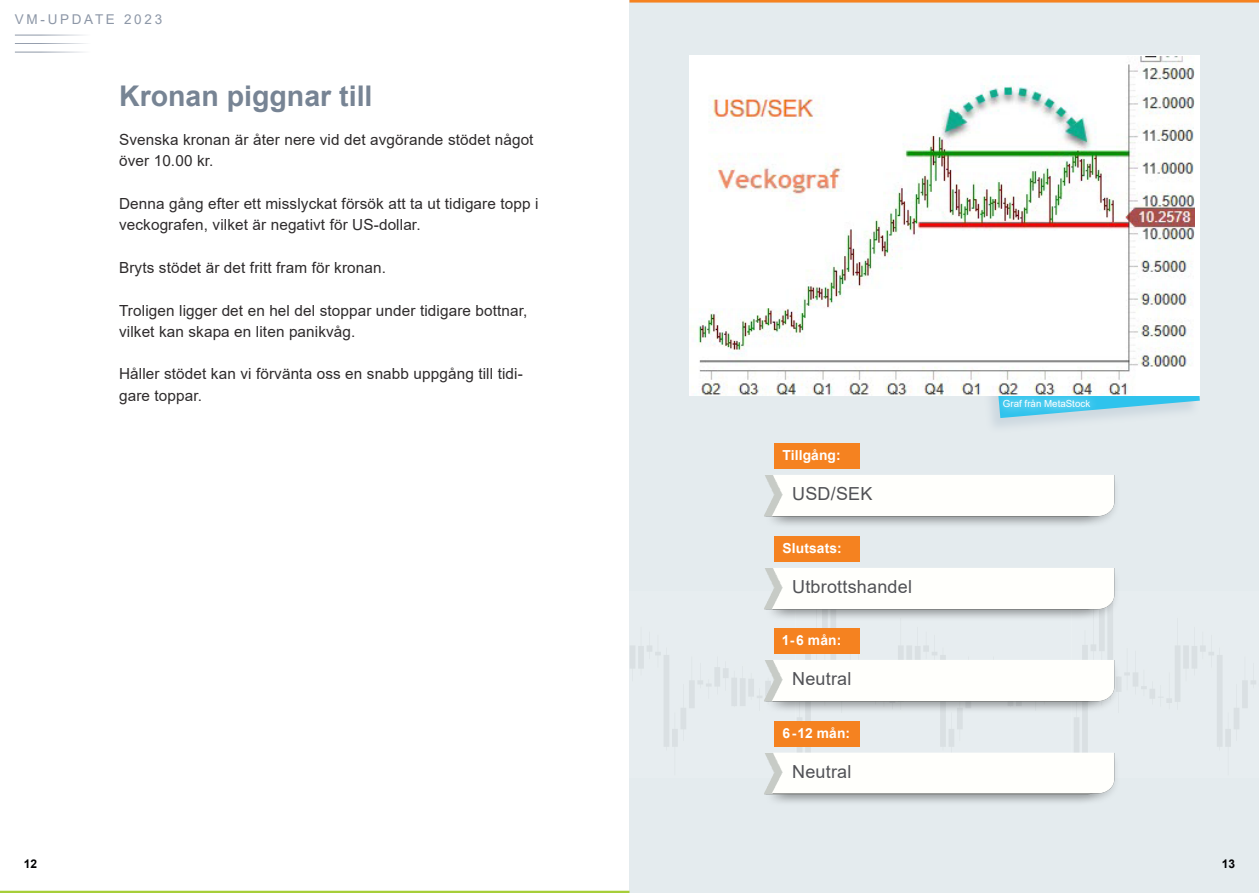
<style>
.page{position:relative;width:1259px;height:893px;background:#fff}
.page>*{position:absolute;margin:0;border:0;box-sizing:border-box;transform-origin:0 0}
.RUBBE_2020{font:700 28.5px "Arial";color:#778494}
.TABELLTEXT_2020{font:18px "Arial";letter-spacing:.01em;color:#515256}
.BRÖD_2020{font:15.3px/21.3px "Arial";letter-spacing:.01em;color:#2e2b2c}
.t1{font:700 13.8px "Arial";letter-spacing:.01em;color:#fff}
.t2{font:13.5px "Arial";letter-spacing:.2em;color:#8d97a7}
.t3{font:700 12px "Arial";color:#000002}
.t4{font:9.75px "Arial";color:#fff}
</style>
<div class="page">
<div style="left:629px;top:0;width:630px;height:893px;background:#e4ebee"></div>
<img style="left:630px;top:628px;width:626px;height:118px">
<div style="left:977px;top:306px;width:223px;height:128px;background:#89a2b7;opacity:.25"></div>
<svg style="left:992px;top:395px;width:207px;height:23px"></svg>
<div style="left:994px;top:391px;width:104px;height:25px;background:#fff;opacity:.75"></div>
<div style="left:774px;top:721px;width:85px;height:25px;background:#f58220"></div>
<div style="left:774px;top:628px;width:85px;height:26px;background:#f58220"></div>
<div style="left:774px;top:536px;width:85px;height:25px;background:#f58220"></div>
<div style="left:774px;top:443px;width:85px;height:26px;background:#f58220"></div>
<hr style="left:15px;top:35px;width:115px;height:1px;background:#8d97a7">
<hr style="left:15px;top:43px;width:115px;height:1px;background:#8d97a7">
<hr style="left:15px;top:52px;width:115px;height:1px;background:#8d97a7">
<img style="left:747px;top:641px;width:8px;height:80px">
<hr style="left:629px;top:0;width:630px;height:3px;background:#f58220">
<hr style="left:0;top:891px;width:629px;height:2px;background:#a6ce39">
<img style="left:755px;top:733px;width:371px;height:70px">
<img style="left:755px;top:641px;width:371px;height:80px">
<img style="left:764px;top:548px;width:352px;height:80px">
<img style="left:764px;top:456px;width:352px;height:69px">
<img style="left:689px;top:56px;width:505px;height:339px">
<p class="t2" style="left:15px;top:10px;width:149px">VM-UPDATE 2023</p>
<p class="RUBBE_2020" style="left:119px;top:76px;width:255px">Kronan piggnar till</p>
<p class="BRÖD_2020" style="left:119px;top:129px;width:416px">Svenska kronan är åter nere vid det avgörande stödet något över 10.00 kr.</p>
<p class="BRÖD_2020" style="left:119px;top:193px;width:421px">Denna gång efter ett misslyckat försök att ta ut tidigare topp i veckografen, vilket är negativt för US-dollar.</p>
<p class="BRÖD_2020" style="left:119px;top:257px;width:268px">Bryts stödet är det fritt fram för kronan.</p>
<p class="BRÖD_2020" style="left:119px;top:299px;width:410px">Troligen ligger det en hel del stoppar under tidigare bottnar, vilket kan skapa en liten panikvåg.</p>
<p class="BRÖD_2020" style="left:119px;top:363px;width:405px">Håller stödet kan vi förvänta oss en snabb uppgång till tidi&shy;gare toppar.</p>
<p class="t1" style="left:782px;top:445px;width:60px">Tillgång:</p>
<p class="TABELLTEXT_2020" style="left:792px;top:482px;width:82px">USD/SEK</p>
<p class="t1" style="left:782px;top:538px;width:61px">Slutsats:</p>
<p class="TABELLTEXT_2020" style="left:792px;top:574px;width:121px">Utbrottshandel</p>
<p class="t1" style="left:782px;top:631px;width:61px">1-6 mån:</p>
<p class="TABELLTEXT_2020" style="left:792px;top:667px;width:61px">Neutral</p>
<p class="t1" style="left:782px;top:723px;width:69px">6-12 mån:</p>
<p class="TABELLTEXT_2020" style="left:792px;top:759px;width:61px">Neutral</p>
<p class="t4" style="left:1003px;top:397px;width:89px">Graf från MetaStock</p>
<p class="t3" style="left:24px;top:856px;width:15px">12</p>
<p class="t3" style="left:1221px;top:856px;width:15px">13</p>
</div>
